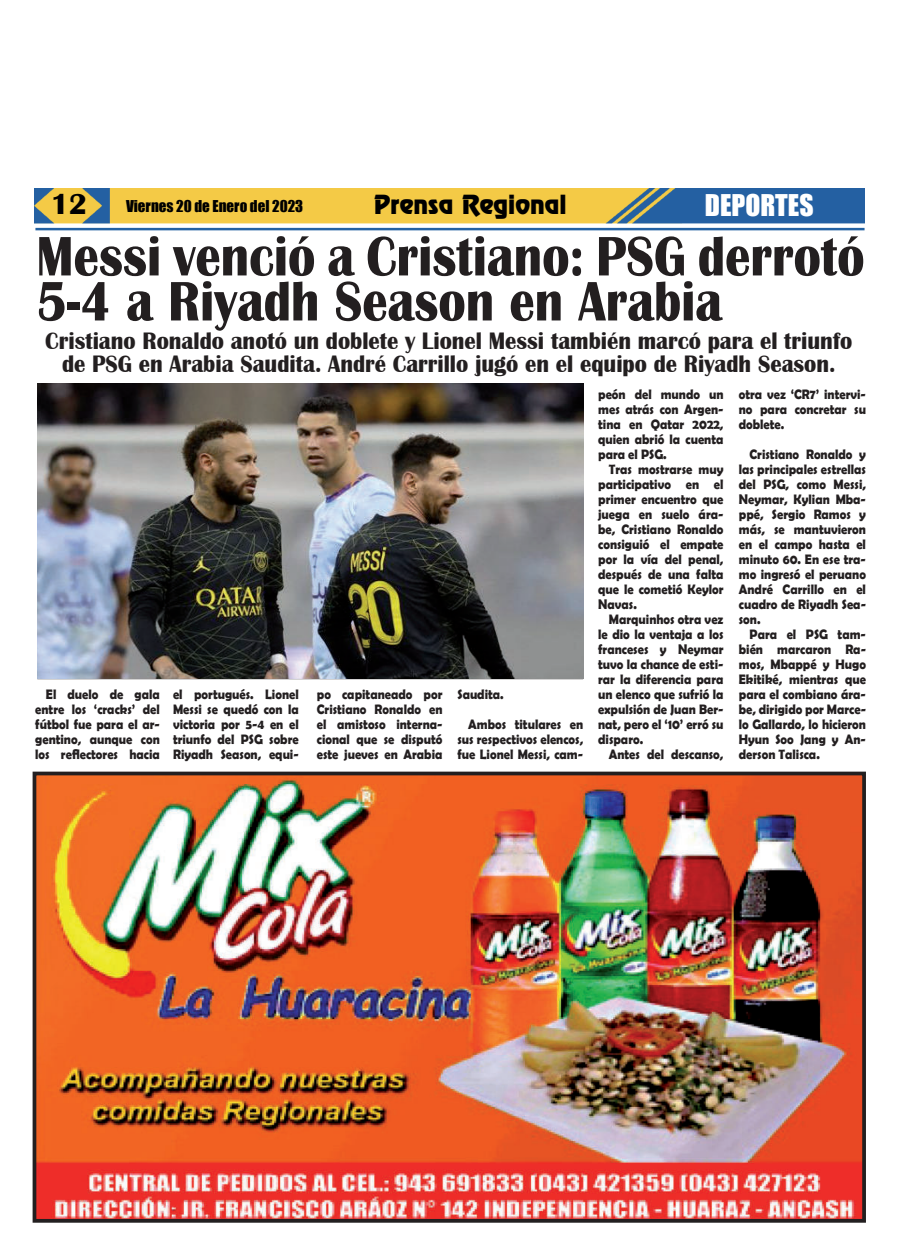
<style>
.page{position:relative;width:900px;height:1258px;background:#fff}
.page>*{position:absolute;margin:0;border:0;box-sizing:border-box;transform-origin:0 0}
.t1{font:700 57.62px/45px "Britannic";color:#231f20;scale:.88 1}
.t2{font:700 30px "Britannic";color:#000}
.t3{font:27.5px "Impact";color:#fff}
.t4{font:700 24.5px/22.5px "Britannic";color:#231f20;text-align:center;scale:.92 1}
.t5{font:23.75px "Renfrew Normal";color:#000}
.t6{font:15px "Impact";color:#000}
.t7{font:700 13.75px/15px "Berlin Sans FB Demi";color:#231f20;text-align:justify;scale:.91 1}
</style>
<div class="page">
<img style="left:35px;top:188px;width:830px;height:36px">
<hr style="left:35px;top:228px;width:830px;height:2px;background:#2361a2">
<img style="left:38px;top:777px;width:823px;height:441px">
<div style="left:33px;top:772px;width:833px;height:451px;border:4px solid #231f20"></div>
<img style="left:37px;top:383px;width:546px;height:295px">
<h2 class="t2" style="left:51px;top:194px;width:38px">12</h2>
<p class="t6" style="left:126px;top:198px;width:179px">Viernes 20 de Enero del 2023</p>
<h3 class="t5" style="left:374px;top:194px;width:194px">Prensa Regional</h3>
<h3 class="t3" style="left:705px;top:191px;width:110px">DEPORTES</h3>
<h1 class="t1" style="left:37px;top:238px;width:942px">Messi venció a Cristiano: PSG derrotó<br>5-4 a Riyadh Season en Arabia</h1>
<h3 class="t4" style="left:45px;top:332px;width:879px">Cristiano Ronaldo anotó un doblete y Lionel Messi también marcó para el triunfo de PSG en Arabia Saudita. André Carrillo jugó en el equipo de Riyadh Season.</h3>
<p class="t7" style="left:173px;top:686px;width:140px">el portugués. Lionel Messi se quedó con la victoria por 5-4 en el triunfo del PSG sobre Riyadh Season, equi-</p>
<p class="t7" style="left:468px;top:680px;width:128px;line-height:30px;text-indent:-11px">Saudita.<br>Ambos titulares en</p>
<p class="t7" style="left:35px;top:686px;width:138px;text-indent:11px">El duelo de gala entre los ‘cracks’ del fútbol fue para el ar&shy;gentino, aunque con los reflectores hacia</p>
<p class="t7" style="left:317px;top:687px;width:140px">po capitaneado por Cristiano Ronaldo en el amistoso interna&shy;cional que se disputó este jueves en Arabia</p>
<p class="t7" style="left:457px;top:732px;width:140px">sus respectivos elencos, fue Lionel Messi, cam-</p>
<p class="t7" style="left:598px;top:387px;width:139px">peón del mundo un mes atrás con Argen&shy;tina en Qatar 2022, quien abrió la cuenta para el PSG.</p>
<p class="t7" style="left:598px;top:462px;width:139px;text-indent:11px">Tras mostrarse muy participativo en el primer encuentro que juega en suelo ára&shy;be, Cristiano Ronaldo consiguió el empate por la vía del penal, después de una falta que le cometió Keylor Navas.</p>
<p class="t7" style="left:598px;top:612px;width:139px;text-indent:11px">Marquinhos otra vez le dio la ventaja a los franceses y Neymar tuvo la chance de esti&shy;rar la diferencia para un elenco que sufrió la expulsión de Juan Ber&shy;nat, pero el ‘10’ erró su disparo.</p>
<p class="t7" style="left:609px;top:747px;width:127px">Antes del descanso,</p>
<p class="t7" style="left:739px;top:387px;width:141px">otra vez ‘CR7’ intervi&shy;no para concretar su doblete.</p>
<p class="t7" style="left:739px;top:447px;width:141px;text-indent:11px">Cristiano Ronaldo y las principales estrellas del PSG, como Messi, Neymar, Kylian Mba&shy;ppé, Sergio Ramos y más, se mantuvieron en el campo hasta el minuto 60. En ese tra&shy;mo ingresó el peruano André Carrillo en el cuadro de Riyadh Sea&shy;son.</p>
<p class="t7" style="left:739px;top:627px;width:141px;text-indent:11px">Para el PSG tam&shy;bién marcaron Ra&shy;mos, Mbappé y Hugo Ekitiké, mientras que para el combiano ára&shy;be, dirigido por Marce&shy;lo Gallardo, lo hicieron Hyun Soo Jang y An&shy;derson Talisca.</p>
</div>
